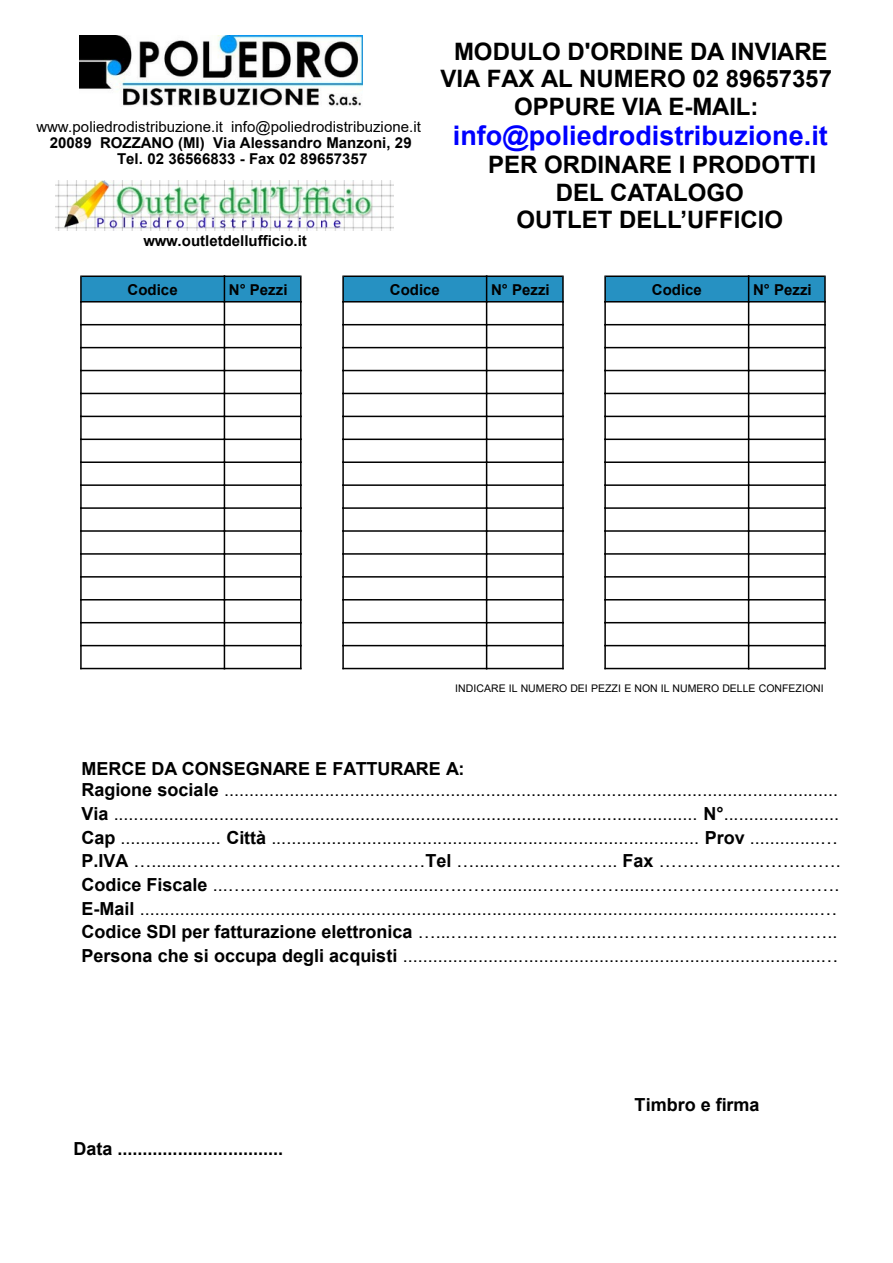
<style>
.page{position:relative;width:893px;height:1263px;background:#fff}
.page>*{position:absolute;margin:0;border:0;box-sizing:border-box;transform-origin:0 0}
.t1{font:700 27px "Arial";color:#00f}
.t2{font:700 24px/27.5px "Arial";color:#000;text-align:center}
.t3{font:18px/23.7px "Arial";color:#000}
.t4{font:700 18px "Arial";color:#000}
.t5{font:700 15px/15.9px "Arial";color:#000}
.t6{font:15px "Arial";color:#000}
.t7{font:10.5px "Arial";color:#000}
.s1{font-weight:700}
</style>
<div class="page">
<img style="left:79px;top:36px;width:283px;height:70px">
<svg style="left:604px;top:275px;width:222px;height:394px"></svg>
<hr style="left:824px;top:301px;width:2px;height:24px;background:#000">
<hr style="left:824px;top:324px;width:2px;height:24px;background:#000">
<hr style="left:824px;top:347px;width:2px;height:24px;background:#000">
<hr style="left:824px;top:370px;width:2px;height:24px;background:#000">
<hr style="left:824px;top:393px;width:2px;height:24px;background:#000">
<hr style="left:824px;top:416px;width:2px;height:24px;background:#000">
<hr style="left:824px;top:439px;width:2px;height:24px;background:#000">
<hr style="left:824px;top:461px;width:2px;height:25px;background:#000">
<hr style="left:824px;top:484px;width:2px;height:25px;background:#000">
<hr style="left:824px;top:507px;width:2px;height:25px;background:#000">
<hr style="left:824px;top:530px;width:2px;height:25px;background:#000">
<hr style="left:824px;top:553px;width:2px;height:25px;background:#000">
<hr style="left:824px;top:576px;width:2px;height:24px;background:#000">
<hr style="left:824px;top:599px;width:2px;height:24px;background:#000">
<hr style="left:824px;top:622px;width:2px;height:24px;background:#000">
<hr style="left:824px;top:645px;width:2px;height:24px;background:#000">
<svg style="left:342px;top:275px;width:222px;height:394px"></svg>
<hr style="left:562px;top:301px;width:2px;height:24px;background:#000">
<hr style="left:562px;top:324px;width:2px;height:24px;background:#000">
<hr style="left:562px;top:347px;width:2px;height:24px;background:#000">
<hr style="left:562px;top:370px;width:2px;height:24px;background:#000">
<hr style="left:562px;top:393px;width:2px;height:24px;background:#000">
<hr style="left:562px;top:416px;width:2px;height:24px;background:#000">
<hr style="left:562px;top:439px;width:2px;height:24px;background:#000">
<hr style="left:562px;top:461px;width:2px;height:25px;background:#000">
<hr style="left:562px;top:484px;width:2px;height:25px;background:#000">
<hr style="left:562px;top:507px;width:2px;height:25px;background:#000">
<hr style="left:562px;top:530px;width:2px;height:25px;background:#000">
<hr style="left:562px;top:553px;width:2px;height:25px;background:#000">
<hr style="left:562px;top:576px;width:2px;height:24px;background:#000">
<hr style="left:562px;top:599px;width:2px;height:24px;background:#000">
<hr style="left:562px;top:622px;width:2px;height:24px;background:#000">
<hr style="left:562px;top:645px;width:2px;height:24px;background:#000">
<svg style="left:80px;top:275px;width:222px;height:394px"></svg>
<hr style="left:300px;top:301px;width:2px;height:24px;background:#000">
<hr style="left:300px;top:324px;width:2px;height:24px;background:#000">
<hr style="left:300px;top:347px;width:2px;height:24px;background:#000">
<hr style="left:300px;top:370px;width:2px;height:24px;background:#000">
<hr style="left:300px;top:393px;width:2px;height:24px;background:#000">
<hr style="left:300px;top:416px;width:2px;height:24px;background:#000">
<hr style="left:300px;top:439px;width:2px;height:24px;background:#000">
<hr style="left:300px;top:461px;width:2px;height:25px;background:#000">
<hr style="left:300px;top:484px;width:2px;height:25px;background:#000">
<hr style="left:300px;top:507px;width:2px;height:25px;background:#000">
<hr style="left:300px;top:530px;width:2px;height:25px;background:#000">
<hr style="left:300px;top:553px;width:2px;height:25px;background:#000">
<hr style="left:300px;top:576px;width:2px;height:24px;background:#000">
<hr style="left:300px;top:599px;width:2px;height:24px;background:#000">
<hr style="left:300px;top:622px;width:2px;height:24px;background:#000">
<hr style="left:300px;top:645px;width:2px;height:24px;background:#000">
<img style="left:56px;top:181px;width:337px;height:50px">
<p class="t6" style="left:37px;top:121px;width:386px">www.poliedrodistribuzione.it info@poliedrodistribuzione.it</p>
<p class="t5" style="left:117px;top:136px;width:296px;text-indent:-67px">20089 ROZZANO (MI) Via Alessandro Manzoni, 29<br>Tel. 02 36566833 - Fax 02 89657357</p>
<p class="t5" style="left:143px;top:234px;width:165px">www.outletdellufficio.it</p>
<h2 class="t2" style="left:441px;top:40px;width:393px">MODULO D'ORDINE DA INVIARE<br>VIA FAX AL NUMERO 02 89657357<br>OPPURE VIA E-MAIL:</h2>
<h1 class="t1" style="left:453px;top:125px;width:376px">info@poliedrodistribuzione.it</h1>
<h2 class="t2" style="left:488px;top:153px;width:330px">PER ORDINARE I PRODOTTI<br>DEL CATALOGO<br>OUTLET DELL’UFFICIO</h2>
<p class="t5" style="left:128px;top:283px;width:52px">Codice</p>
<p class="t5" style="left:229px;top:283px;width:60px">N° Pezzi</p>
<p class="t5" style="left:390px;top:283px;width:52px">Codice</p>
<p class="t5" style="left:491px;top:283px;width:60px">N° Pezzi</p>
<p class="t5" style="left:652px;top:283px;width:52px">Codice</p>
<p class="t5" style="left:753px;top:283px;width:60px">N° Pezzi</p>
<p class="t7" style="left:455px;top:684px;width:370px">INDICARE IL NUMERO DEI PEZZI E NON IL NUMERO DELLE CONFEZIONI</p>
<p class="t3" style="left:81px;top:760px;width:758px;line-height:20.7px"><span class="s1">MERCE DA CONSEGNARE E FATTURARE A:<br>Ragione sociale</span> ..........................................................................................................................</p>
<p class="t3" style="left:81px;top:803px;width:761px"><span class="s1">Via</span> .................................................................................................................... <span class="s1">N°</span>.......................<br><span class="s1">Cap</span> .................... <span class="s1">Città</span> ..................................................................................... <span class="s1">Prov</span> ..............… <span class="s1">P.IVA</span> ….......….………………………………<span class="s1">Tel</span> …....…….………….. <span class="s1">Fax</span> ………….….…….…….<br><span class="s1">Codice Fiscale</span> ...….………….......….…........….…….........….………......….……………………….<br><span class="s1">E-Mail</span> .......................................................................................................................................… <span class="s1">Codice SDI per fatturazione elettronica</span> …...….…………….…....….……………………………..<br><span class="s1">Persona che si occupa degli acquisti</span> ...................................................................................…</p>
<p class="t4" style="left:74px;top:1142px;width:211px">Data .................................</p>
<p class="t4" style="left:634px;top:1097px;width:127px">Timbro e firma</p>
</div>
